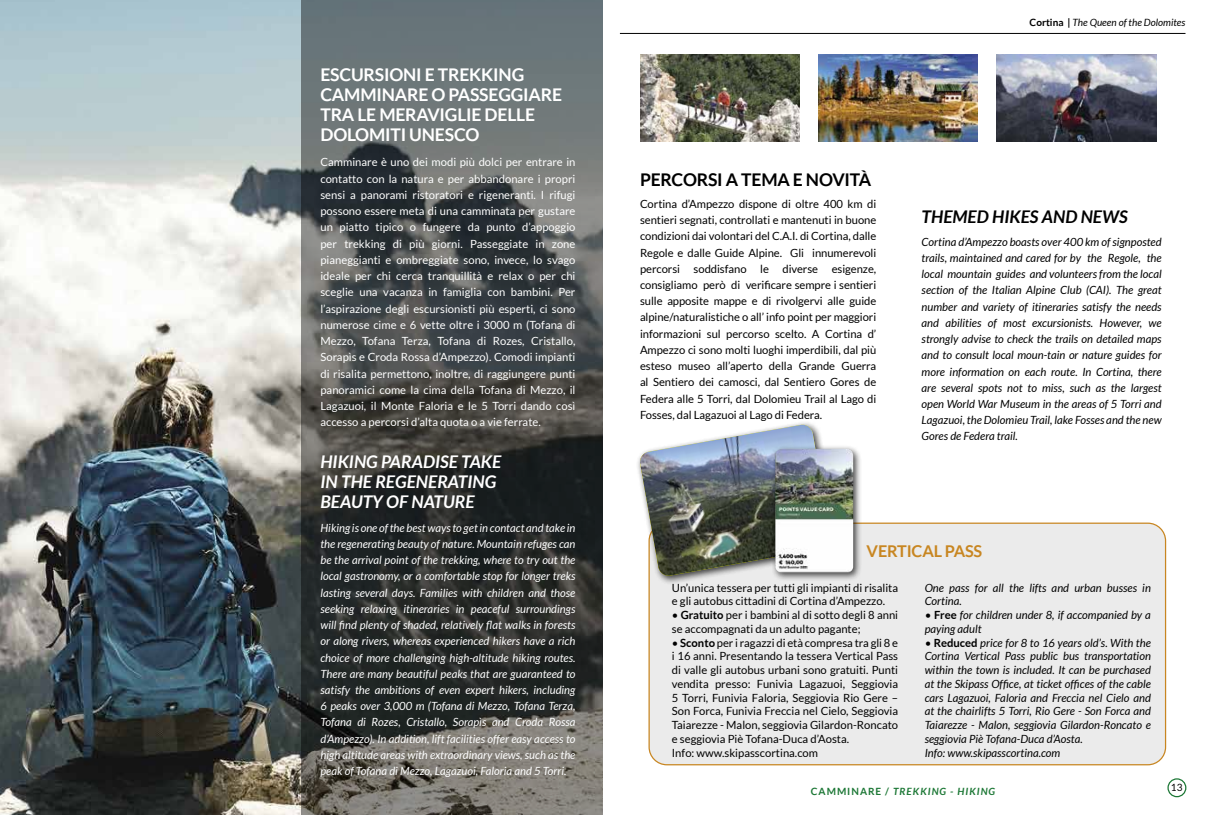
<style>
.page{position:relative;width:1205px;height:815px;background:#fff}
.page>*{position:absolute;margin:0;border:0;box-sizing:border-box;transform-origin:0 0}
.t1{font:700 17.5px/20px "Lato";letter-spacing:-.01em;color:#fff}
.t2{font:italic 700 17.5px/20px "Lato";color:#fff}
.t3{font:700 17.5px "Lato";letter-spacing:-.01em;color:#000}
.t4{font:italic 700 17.5px "Lato";color:#000}
.t5{font:700 16.25px "Lato";letter-spacing:-.01em;color:#c88621}
.t6{font:11.25px/16.2px "Lato";color:#000}
.t7{font:italic 11.25px/16.2px "Lato";color:#000}
.t8{font:italic 11.25px/16.2px "Lato";color:#fff;text-align:justify}
.t9{font:11.25px/16.2px "Lato";color:#fff;text-align:justify}
.t10{font:italic 10px "Lato";color:#000}
.t11{font:italic 700 10px "Lato";letter-spacing:.1em;color:#1c7735}
.t12{font:10px "Lato";color:#000}
.s1{font-weight:700;font-style:normal}
.s2{font-weight:700}
.s3{font-style:normal}
</style>
<div class="page">
<img style="left:0;top:0;width:301px;height:815px">
<svg style="left:301px;top:0;width:301px;height:815px;background:#494d4c"></svg>
<div style="left:1167px;top:778px;width:19px;height:19px;border:1px solid #1c7735;border-radius:50%"></div>
<hr style="left:620px;top:33px;width:565px;height:1px;background:#000">
<img style="left:640px;top:55px;width:159px;height:87px">
<img style="left:818px;top:55px;width:160px;height:87px">
<img style="left:997px;top:55px;width:159px;height:87px">
<div style="left:649px;top:523px;width:516px;height:242px;background:#ebebeb;border-radius:18px"></div>
<div style="left:636px;top:421px;width:204px;height:164px;background:#000;opacity:.75"></div>
<img style="left:639px;top:425px;width:193px;height:152px">
<div style="left:771px;top:444px;width:92px;height:138px;background:#000;opacity:.75"></div>
<img style="left:775px;top:449px;width:78px;height:124px">
<h1 class="t1" style="left:320px;top:65px;width:243px">ESCURSIONI E TREKKING<br>CAMMINARE O PASSEGGIARE<br>TRA LE MERAVIGLIE DELLE<br>DOLOMITI UNESCO</h1>
<p class="t9" style="left:320px;top:154px;width:257px">Camminare è uno dei modi più dolci per entrare in contatto con la natura e per abbandonare i propri sensi a panorami ristoratori e rigeneranti. I rifugi possono essere meta di una camminata per gustare un piatto tipico o fungere da punto d’appoggio per trekking di più giorni. Passeggiate in zone pianeggianti e ombreggiate sono, invece, lo svago ideale per chi cerca tranquillità e relax o per chi sceglie una vacanza in famiglia con bambini. Per l’aspirazione degli escursionisti più esperti, ci sono numerose cime e 6 vette oltre i 3000 m (Tofana di Mezzo, Tofana Terza, Tofana di Rozes, Cristallo, Sorapìs e Croda Rossa d’Ampezzo). Comodi impianti di risalita permettono, inoltre, di raggiungere punti panoramici come la cima della Tofana di Mezzo, il Lagazuoi, il Monte Faloria e le 5 Torri dando così accesso a percorsi d’alta quota o a vie ferrate.</p>
<h1 class="t2" style="left:320px;top:452px;width:182px">HIKING PARADISE TAKE<br>IN THE REGENERATING<br>BEAUTY OF NATURE</h1>
<p class="t8" style="left:320px;top:520px;width:256px">Hiking is one of the best ways to get in contact and take in the regenerating beauty of nature. Mountain refuges can be the arrival point of the trekking, where to try out the local gastronomy, or a comfortable stop for longer treks lasting several days. Families with children and those seeking relaxing itineraries in peaceful surroundings will find plenty of shaded, relatively flat walks in forests or along rivers, whereas experienced hikers have a rich choice of more challenging high-altitude hiking routes.<br>There are many beautiful peaks that are guaranteed to satisfy the ambitions of even expert hikers, including 6 peaks over 3,000 m (Tofana di Mezzo, Tofana Terza, Tofana di Rozes, Cristallo, Sorapìs and Croda Rossa d’Ampezzo). In addition, lift facilities offer easy access to high altitude areas with extraordinary views, such as the peak of Tofana di Mezzo, Lagazuoi, Faloria and 5 Torri.</p>
<p class="t10" style="left:1029px;top:17px;width:157px"><span class="s1">Cortina |</span> The Queen of the Dolomites</p>
<h1 class="t3" style="left:640px;top:169px;width:233px">PERCORSI A TEMA E NOVITÀ</h1>
<p class="t6" style="left:640px;top:195px;width:238px;text-align:justify">Cortina d’Ampezzo dispone di oltre 400 km di sentieri segnati, controllati e mantenuti in buone condizioni dai volontari del C.A.I. di Cortina, dalle Regole e dalle Guide Alpine. Gli innumerevoli percorsi soddisfano le diverse esigenze, consigliamo però di verificare sempre i sentieri sulle apposite mappe e di rivolgervi alle guide alpine/naturalistiche o all’ info point per maggiori informazioni sul percorso scelto. A Cortina d’ Ampezzo ci sono molti luoghi imperdibili, dal più esteso museo all’aperto della Grande Guerra al Sentiero dei camosci, dal Sentiero Gores de Federa alle 5 Torri, dal Dolomieu Trail al Lago di Fosses, dal Lagazuoi al Lago di Federa.</p>
<h1 class="t4" style="left:921px;top:207px;width:208px">THEMED HIKES AND NEWS</h1>
<p class="t7" style="left:921px;top:234px;width:242px;text-align:justify">Cortina d’Ampezzo boasts over 400 km of signposted trails, maintained and cared for by the Regole, the local mountain guides and volunteers from the local section of the Italian Alpine Club (CAI). The great number and variety of itineraries satisfy the needs and abilities of most excursionists. However, we strongly advise to check the trails on detailed maps and to consult local moun-tain or nature guides for more information on each route. In Cortina, there are several spots not to miss, such as the largest open World War Museum in the areas of 5 Torri and Lagazuoi, the Dolomieu Trail, lake Fosses and the new Gores de Federa trail.</p>
<h2 class="t5" style="left:866px;top:541px;width:117px">VERTICAL PASS</h2>
<p class="t6" style="left:672px;top:581px;width:228px;line-height:13.8px">Un’unica tessera per tutti gli impianti di risalita e gli autobus cittadini di Cortina d’Ampezzo.</p>
<p class="t6" style="left:672px;top:608px;width:228px;line-height:13.8px">• <span class="s2">Gratuito</span> per i bambini al di sotto degli 8 anni se accompagnati da un adulto pagante;</p>
<p class="t6" style="left:672px;top:636px;width:228px;line-height:13.8px">• <span class="s2">Sconto</span> per i ragazzi di età compresa tra gli 8 e i 16 anni. Presentando la tessera Vertical Pass di valle gli autobus urbani sono gratuiti. Punti vendita presso: Funivia Lagazuoi, Seggiovia 5 Torri, Funivia Faloria, Seggiovia Rio Gere – Son Forca, Funivia Freccia nel Cielo, Seggiovia Taiarezze - Malon, seggiovia Gilardon-Roncato e seggiovia Piè Tofana-Duca d’Aosta.<br>Info: www.skipasscortina.com</p>
<p class="t7" style="left:924px;top:581px;width:228px;line-height:13.8px">One pass for all the lifts and urban busses in<br>Cortina.</p>
<p class="t7" style="left:924px;top:608px;width:228px;line-height:13.8px">• <span class="s1">Free</span> for children under 8, if accompanied by a paying adult</p>
<p class="t7" style="left:924px;top:636px;width:228px;line-height:13.8px">• <span class="s1">Reduced</span> price for 8 to 16 years old’s. With the Cortina Vertical Pass public bus transportation within the town is included. It can be purchased at the Skipass Office, at ticket offices of the cable cars Lagazuoi, Faloria and Freccia nel Cielo and at the chairlifts 5 Torri, Rio Gere - Son Forca and Taiarezze - Malon, seggiovia Gilardon-Roncato e seggiovia Piè Tofana-Duca d’Aosta.<br>Info: www.skipasscortina.com</p>
<p class="t11" style="left:811px;top:786px;width:186px"><span class="s3">CAMMINARE /</span> TREKKING - HIKING</p>
<p class="t12" style="left:1171px;top:782px;width:13px">13</p>
</div>
